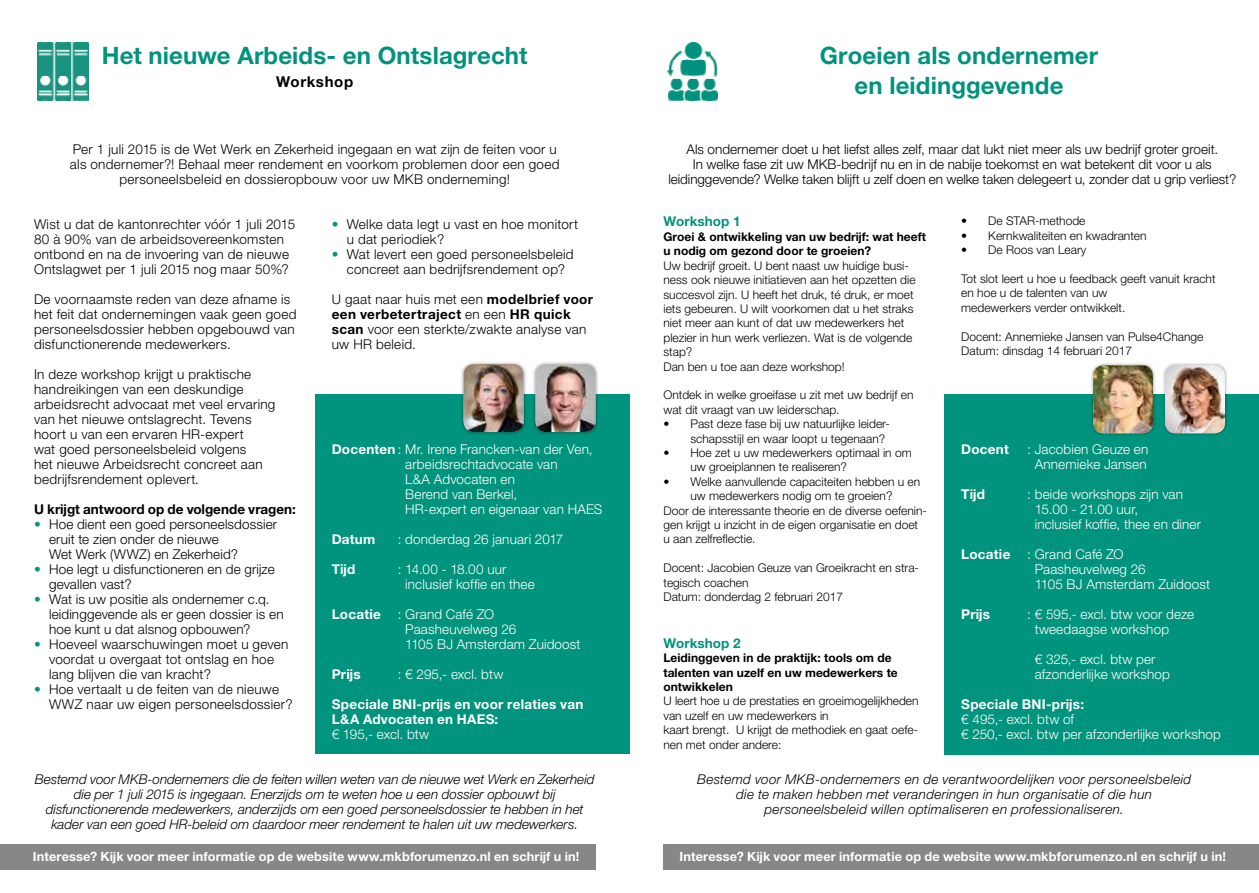
<style>
.page{position:relative;width:1259px;height:893px;background:#fff}
.page>*{position:absolute;margin:0;border:0;box-sizing:border-box;transform-origin:0 0}
.t1{font:700 24px/30px "Helvetica Neue LT Pro";letter-spacing:.005em;color:#00937d;text-align:center}
.t2{font:700 15px "Helvetica Neue LT Pro";letter-spacing:.04em;color:#000}
.t3{font:300 13.5px/15px "Helvetica Neue LT Pro";letter-spacing:.02em;color:#000}
.t4{font:300 13.5px/15px "Helvetica Neue LT Pro";letter-spacing:.01em;color:#fff}
.t5{font:italic 300 13.5px/15px "Helvetica Neue LT Pro";letter-spacing:.005em;color:#000;text-align:center}
.t6{font:300 13.5px/15px "Helvetica Neue LT Pro";color:#000;text-align:center}
.t7{font:700 13.5px/15px "Helvetica Neue LT Pro";letter-spacing:.02em;color:#fff}
.t8{font:700 13.5px "Helvetica Neue LT Pro";color:#000}
.t9{font:700 13.5px "Helvetica Neue LT Pro";color:#00937d}
.t10{font:700 12.75px "Helvetica Neue LT Pro";letter-spacing:.01em;color:#fff}
.t11{font:300 12px/14.4px "Helvetica Neue LT Pro";color:#000}
.t12{font:700 12px/14.4px "Helvetica Neue LT Pro";color:#000}
.s1{color:#00937d}
.s2{font-weight:700}
</style>
<div class="page">
<div style="left:315px;top:394px;width:314px;height:360px;background:#00937d"></div>
<div style="left:944px;top:394px;width:315px;height:361px;background:#00937d"></div>
<div style="left:663px;top:844px;width:596px;height:26px;background:#878787"></div>
<div style="left:0;top:844px;width:595px;height:26px;background:#878787"></div>
<div style="left:532px;top:361px;width:67px;height:74px;background:#000;opacity:.39"></div>
<img style="left:535px;top:364px;width:60px;height:68px">
<div style="left:460px;top:361px;width:67px;height:74px;background:#000;opacity:.39"></div>
<img style="left:463px;top:364px;width:60px;height:68px">
<div style="left:1161px;top:362px;width:67px;height:75px;background:#000;opacity:.39"></div>
<img style="left:1165px;top:365px;width:60px;height:68px">
<div style="left:1089px;top:362px;width:67px;height:75px;background:#000;opacity:.39"></div>
<img style="left:1093px;top:365px;width:60px;height:68px">
<img style="left:38px;top:42px;width:50px;height:59px">
<img style="left:668px;top:42px;width:49px;height:59px">
<h1 class="t1" style="left:102px;top:40px;width:427px">Het nieuwe Arbeids- en Ontslagrecht</h1>
<p class="t2" style="left:276px;top:72px;width:78px">Workshop</p>
<p class="t3" style="left:70px;top:141px;width:491px;text-align:center">Per 1 juli 2015 is de Wet Werk en Zekerheid ingegaan en wat zijn de feiten voor u als ondernemer?! Behaal meer rendement en voorkom problemen door een goed personeelsbeleid en dossieropbouw voor uw MKB onderneming!</p>
<p class="t3" style="left:34px;top:216px;width:263px">Wist u dat de kantonrechter vóór 1 juli 2015<br>80 à 90% van de arbeidsovereenkomsten ontbond en na de invoering van de nieuwe Ontslagwet per 1 juli 2015 nog maar 50%?</p>
<p class="t3" style="left:34px;top:291px;width:264px">De voornaamste reden van deze afname is het feit dat ondernemingen vaak geen goed personeelsdossier hebben opgebouwd van disfunctionerende medewerkers.</p>
<p class="t3" style="left:34px;top:366px;width:243px">In deze workshop krijgt u praktische handreikingen van een deskundige arbeidsrecht advocaat met veel ervaring van het nieuwe ontslagrecht. Tevens hoort u van een ervaren HR-expert<br>wat goed personeelsbeleid volgens<br>het nieuwe Arbeidsrecht concreet aan bedrijfsrendement oplevert.</p>
<p class="t8" style="left:34px;top:501px;width:263px">U krijgt antwoord op de volgende vragen:</p>
<p class="t3" style="left:49px;top:516px;width:230px;text-indent:-15px"><span class="s1">•</span> Hoe dient een goed personeelsdossier eruit te zien onder de nieuwe<br>Wet Werk (WWZ) en Zekerheid?</p>
<p class="t3" style="left:49px;top:561px;width:227px;text-indent:-15px"><span class="s1">•</span> Hoe legt u disfunctioneren en de grijze gevallen vast?</p>
<p class="t3" style="left:49px;top:591px;width:236px;text-indent:-15px"><span class="s1">•</span> Wat is uw positie als ondernemer c.q. leidinggevende als er geen dossier is en hoe kunt u dat alsnog opbouwen?</p>
<p class="t3" style="left:49px;top:636px;width:241px;text-indent:-15px"><span class="s1">•</span> Hoeveel waarschuwingen moet u geven voordat u overgaat tot ontslag en hoe lang blijven die van kracht?</p>
<p class="t3" style="left:49px;top:681px;width:245px;text-indent:-15px"><span class="s1">•</span> Hoe vertaalt u de feiten van de nieuwe<br>WWZ naar uw eigen personeelsdossier?</p>
<p class="t3" style="left:347px;top:216px;width:233px;text-indent:-15px"><span class="s1">•</span> Welke data legt u vast en hoe monitort u dat periodiek?</p>
<p class="t3" style="left:332px;top:246px;width:243px;text-align:center"><span class="s1">•</span> Wat levert een goed personeelsbeleid concreet aan bedrijfsrendement op?</p>
<p class="t3" style="left:332px;top:291px;width:263px">U gaat naar huis met een <span class="s2">modelbrief voor een verbetertraject</span> en een <span class="s2">HR quick scan</span> voor een sterkte/zwakte analyse van uw HR beleid.</p>
<p class="t4" style="left:405px;top:441px;width:199px;text-indent:-74px"><span class="s2">Docenten</span> : Mr. Irene Francken-van der Ven, arbeidsrechtadvocate van<br>L&amp;A Advocaten en<br>Berend van Berkel,<br>HR-expert en eigenaar van HAES</p>
<p class="t7" style="left:332px;top:531px;width:45px">Datum</p>
<p class="t4" style="left:398px;top:531px;width:167px">: donderdag 26 januari 2017</p>
<p class="t7" style="left:332px;top:561px;width:25px">Tijd</p>
<p class="t4" style="left:405px;top:561px;width:131px;text-indent:-8px">: 14.00 - 18.00 uur inclusief koffie en thee</p>
<p class="t4" style="left:405px;top:606px;width:177px;text-indent:-74px"><span class="s2">Locatie</span> : Grand Café ZO<br>Paasheuvelweg 26<br>1105 BJ Amsterdam Zuidoost</p>
<p class="t7" style="left:332px;top:666px;width:30px">Prijs</p>
<p class="t4" style="left:398px;top:666px;width:107px">: € 295,- excl. btw</p>
<p class="t7" style="left:332px;top:696px;width:253px">Speciale BNI-prijs en voor relaties van<br>L&amp;A Advocaten en HAES:</p>
<p class="t4" style="left:332px;top:726px;width:99px">€ 195,- excl. btw</p>
<h1 class="t1" style="left:820px;top:40px;width:280px">Groeien als ondernemer en leidinggevende</h1>
<p class="t6" style="left:668px;top:141px;width:569px">Als ondernemer doet u het liefst alles zelf, maar dat lukt niet meer als uw bedrijf groter groeit.<br>In welke fase zit uw MKB-bedrijf nu en in de nabije toekomst en wat betekent dit voor u als leidinggevende? Welke taken blijft u zelf doen en welke taken delegeert u, zonder dat u grip verliest?</p>
<p class="t9" style="left:663px;top:213px;width:79px">Workshop 1</p>
<p class="t12" style="left:663px;top:229px;width:264px">Groei &amp; ontwikkeling van uw bedrijf: wat heeft u nodig om gezond door te groeien?</p>
<p class="t11" style="left:663px;top:258px;width:254px">Uw bedrijf groeit. U bent naast uw huidige busi&shy;ness ook nieuwe initiatieven aan het opzetten die succesvol zijn. U heeft het druk, té druk, er moet iets gebeuren. U wilt voorkomen dat u het straks niet meer aan kunt of dat uw medewerkers het plezier in hun werk verliezen. Wat is de volgende stap?<br>Dan ben u toe aan deze workshop!</p>
<p class="t11" style="left:663px;top:388px;width:251px">Ontdek in welke groeifase u zit met uw bedrijf en wat dit vraagt van uw leiderschap.</p>
<p class="t11" style="left:690px;top:416px;width:201px;text-indent:-27px">• Past deze fase bij uw natuurlijke leider&shy;schapsstijl en waar loopt u tegenaan?</p>
<p class="t11" style="left:690px;top:445px;width:223px;text-indent:-27px">• Hoe zet u uw medewerkers optimaal in om uw groeiplannen te realiseren?</p>
<p class="t11" style="left:663px;top:474px;width:258px">• Welke aanvullende capaciteiten hebben u en</p>
<p class="t11" style="left:690px;top:488px;width:203px">uw medewerkers nodig om te groeien?</p>
<p class="t11" style="left:663px;top:503px;width:265px">Door de interessante theorie en de diverse oefenin-</p>
<p class="t11" style="left:663px;top:517px;width:256px">gen krijgt u inzicht in de eigen organisatie en doet</p>
<p class="t11" style="left:663px;top:532px;width:94px">u aan zelfreflectie.</p>
<p class="t11" style="left:663px;top:560px;width:257px">Docent: Jacobien Geuze van Groeikracht en stra&shy;tegisch coachen<br>Datum: donderdag 2 februari 2017</p>
<p class="t9" style="left:663px;top:635px;width:79px">Workshop 2</p>
<p class="t12" style="left:663px;top:650px;width:236px">Leidinggeven in de praktijk: tools om de talenten van uzelf en uw medewerkers te ontwikkelen</p>
<p class="t11" style="left:663px;top:694px;width:257px">U leert hoe u de prestaties en groeimogelĳkheden van uzelf en uw medewerkers in<br>kaart brengt. U krijgt de methodiek en gaat oefe&shy;nen met onder andere:</p>
<p class="t11" style="left:961px;top:214px;width:126px">• De STAR-methode</p>
<p class="t11" style="left:961px;top:228px;width:187px">• Kernkwaliteiten en kwadranten</p>
<p class="t11" style="left:961px;top:243px;width:127px">• De Roos van Leary</p>
<p class="t11" style="left:961px;top:271px;width:256px">Tot slot leert u hoe u feedback geeft vanuit kracht en hoe u de talenten van uw<br>medewerkers verder ontwikkelt.</p>
<p class="t11" style="left:961px;top:329px;width:244px">Docent: Annemieke Jansen van Pulse4Change<br>Datum: dinsdag 14 februari 2017</p>
<p class="t7" style="left:961px;top:441px;width:49px">Docent</p>
<p class="t4" style="left:1027px;top:441px;width:123px;text-align:center">: Jacobien Geuze en<br>Annemieke Jansen</p>
<p class="t7" style="left:961px;top:486px;width:25px">Tijd</p>
<p class="t4" style="left:1034px;top:486px;width:168px;text-indent:-8px">: beide workshops zijn van<br>15.00 - 21.00 uur,<br>inclusief koffie, thee en diner</p>
<p class="t4" style="left:1034px;top:546px;width:177px;text-indent:-74px"><span class="s2">Locatie</span> : Grand Café ZO<br>Paasheuvelweg 26<br>1105 BJ Amsterdam Zuidoost</p>
<p class="t7" style="left:961px;top:606px;width:30px">Prijs</p>
<p class="t4" style="left:1034px;top:606px;width:161px;text-indent:-8px">: € 595,- excl. btw voor deze tweedaagse workshop</p>
<p class="t4" style="left:1034px;top:651px;width:137px">€ 325,- excl. btw per afzonderlijke workshop</p>
<p class="t7" style="left:961px;top:696px;width:124px">Speciale BNI-prijs:</p>
<p class="t4" style="left:961px;top:711px;width:261px">€ 495,- excl. btw of<br>€ 250,- excl. btw per afzonderlijke workshop</p>
<p class="t5" style="left:35px;top:772px;width:561px">Bestemd voor MKB-ondernemers die de feiten willen weten van de nieuwe wet Werk en Zekerheid die per 1 juli 2015 is ingegaan. Enerzijds om te weten hoe u een dossier opbouwt bij disfunctionerende medewerkers, anderzijds om een goed personeelsdossier te hebben in het kader van een goed HR-beleid om daardoor meer rendement te halen uit uw medewerkers.</p>
<p class="t5" style="left:697px;top:772px;width:496px">Bestemd voor MKB-ondernemers en de verantwoordelijken voor personeelsbeleid die te maken hebben met veranderingen in hun organisatie of die hun personeelsbeleid willen optimaliseren en professionaliseren.</p>
<p class="t10" style="left:33px;top:848px;width:548px">Interesse? Kijk voor meer informatie op de website www.mkbforumenzo.nl en schrijf u in!</p>
<p class="t10" style="left:679px;top:848px;width:548px">Interesse? Kijk voor meer informatie op de website www.mkbforumenzo.nl en schrijf u in!</p>
</div>
